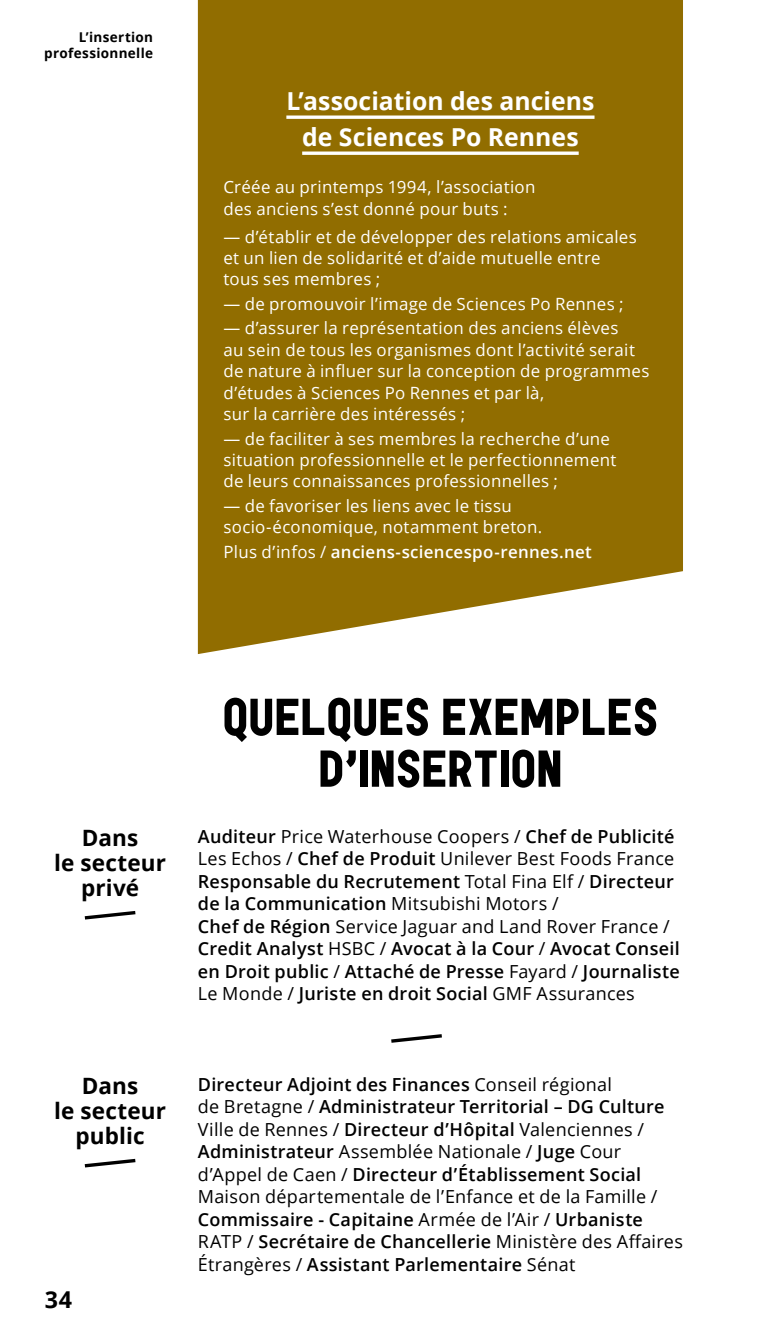
<style>
.page{position:relative;width:766px;height:1340px;background:#fff}
.page>*{position:absolute;margin:0;border:0;box-sizing:border-box;transform-origin:0 0}
.t1{font:900 51.75px "Garaje 53 Unicase";letter-spacing:-.005em;color:#000}
.t2{font:700 24.75px/36px "Open Sans";color:#fff;text-align:center}
.t3{font:700 23.18px "Open Sans";color:#000}
.t4{font:700 22.5px/24.8px "Open Sans";letter-spacing:.005em;color:#000;text-align:center}
.t5{font:600 18px/22.5px "Open Sans";letter-spacing:.015em;color:#000}
.t6{font:16.88px/21.4px "Open Sans";letter-spacing:.02em;color:#fff}
.t7{font:600 16.88px "Open Sans";letter-spacing:.02em;color:#fff}
.t8{font:700 13.5px/15.8px "Open Sans";letter-spacing:.025em;color:#000;text-align:right}
.s1{font-weight:400}
</style>
<div class="page">
<svg style="left:84px;top:911px;width:52px;height:9px"></svg>
<svg style="left:84px;top:1158px;width:52px;height:10px"></svg>
<svg style="left:391px;top:1034px;width:51px;height:9px"></svg>
<div style="left:198px;top:0;width:484px;height:654px;background:#916d00"></div>
<svg style="left:286px;top:115px;width:308px;height:4px"></svg>
<svg style="left:302px;top:151px;width:276px;height:4px"></svg>
<p class="t8" style="left:44px;top:29px;width:111px">L’insertion professionnelle</p>
<h2 class="t2" style="left:286px;top:83px;width:309px">L’association des anciens de Sciences Po Rennes</h2>
<p class="t6" style="left:223px;top:176px;width:313px">Créée au printemps 1994, l’association des anciens s’est donné pour buts :</p>
<p class="t6" style="left:223px;top:225px;width:415px">— d’établir et de développer des relations amicales et un lien de solidarité et d’aide mutuelle entre tous ses membres ;</p>
<p class="t6" style="left:223px;top:292px;width:402px">— de promouvoir l’image de Sciences Po Rennes ;</p>
<p class="t6" style="left:223px;top:317px;width:427px">— d’assurer la représentation des anciens élèves<br>au sein de tous les organismes dont l’activité serait de nature à influer sur la conception de programmes d’études à Sciences Po Rennes et par là,<br>sur la carrière des intéressés ;</p>
<p class="t6" style="left:223px;top:427px;width:394px">— de faciliter à ses membres la recherche d’une situation professionnelle et le perfectionnement de leurs connaissances professionnelles ;</p>
<p class="t6" style="left:223px;top:494px;width:320px">— de favoriser les liens avec le tissu socio-économique, notamment breton.</p>
<p class="t7" style="left:223px;top:540px;width:370px"><span class="s1">Plus d’infos /</span> anciens-sciencespo-rennes.net</p>
<p class="t4" style="left:54px;top:825px;width:113px">Dans<br>le secteur privé</p>
<p class="t4" style="left:54px;top:1072px;width:113px">Dans<br>le secteur public</p>
<p class="t3" style="left:45px;top:1283px;width:29px">34</p>
<h1 class="t1" style="left:222px;top:684px;width:130px">QUELQUES</h1>
<h1 class="t1" style="left:441px;top:684px;width:191px">EXEMPLES</h1>
<h1 class="t1" style="left:318px;top:736px;width:63px">D’INSERTION</h1>
<p class="t5" style="left:198px;top:824px;width:483px">Auditeur <span class="s1">Price Waterhouse Coopers /</span> Chef de Publicité <span class="s1">Les Echos /</span> Chef de Produit <span class="s1">Unilever Best Foods France </span>Responsable du Recrutement <span class="s1">Total Fina Elf /</span> Directeur de la Communication <span class="s1">Mitsubishi Motors /<br></span>Chef de Région <span class="s1">Service Jaguar and Land Rover France / </span>Credit Analyst <span class="s1">HSBC /</span> Avocat à la Cour <span class="s1">/</span> Avocat Conseil en Droit public <span class="s1">/</span> Attaché de Presse <span class="s1">Fayard /</span> Journaliste <span class="s1">Le Monde /</span> Juriste en droit Social <span class="s1">GMF Assurances</span></p>
<p class="t5" style="left:198px;top:1072px;width:486px">Directeur Adjoint des Finances <span class="s1">Conseil régional<br>de Bretagne /</span> Administrateur Territorial – DG Culture <span class="s1">Ville de Rennes /</span> Directeur d’Hôpital <span class="s1">Valenciennes / </span>Administrateur <span class="s1">Assemblée Nationale /</span> Juge <span class="s1">Cour d’Appel de Caen /</span> Directeur d’Établissement Social <span class="s1">Maison départementale de l’Enfance et de la Famille / </span>Commissaire - Capitaine <span class="s1">Armée de l’Air /</span> Urbaniste <span class="s1">RATP /</span> Secrétaire de Chancellerie <span class="s1">Ministère des Affaires Étrangères /</span> Assistant Parlementaire <span class="s1">Sénat</span></p>
</div>
